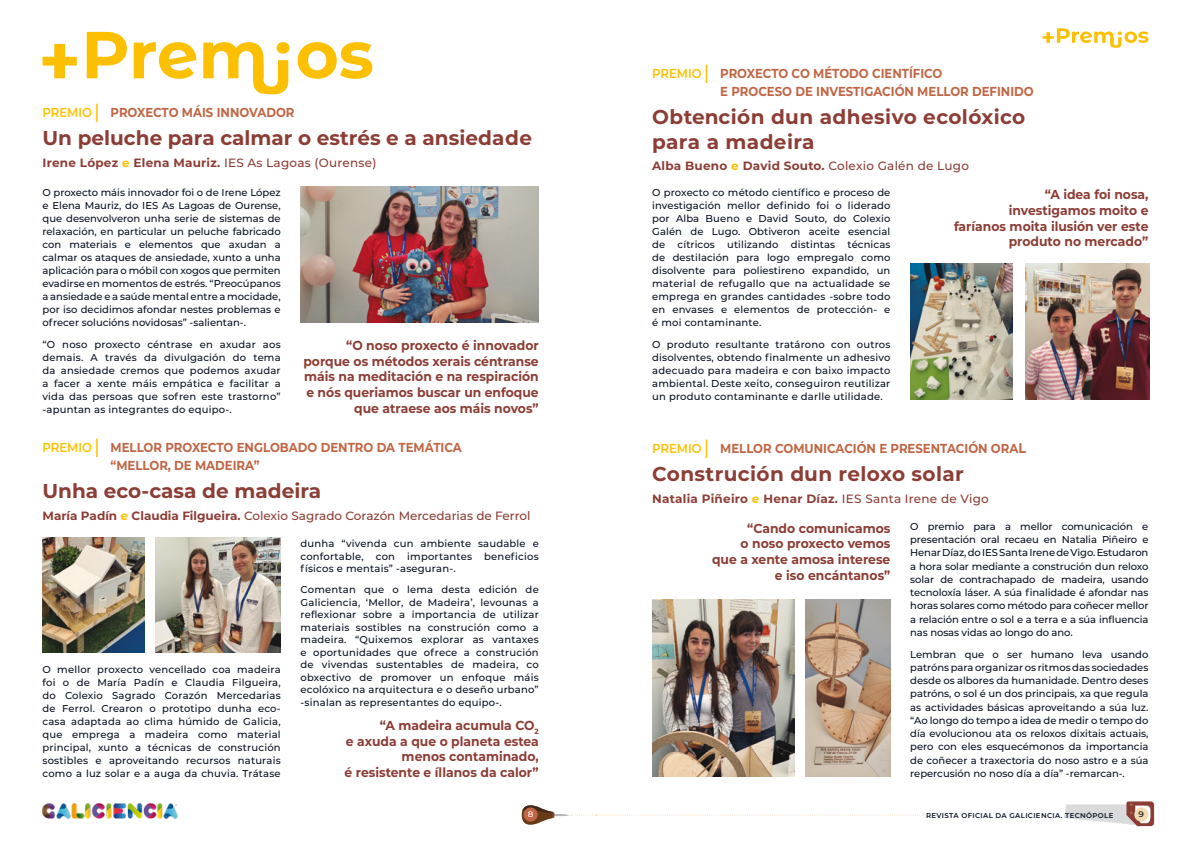
<style>
.page{position:relative;width:1191px;height:842px;background:#fff}
.page>*{position:absolute;margin:0;border:0;box-sizing:border-box;transform-origin:0 0}
.t1{font:700 20px/25px "Montserrat";letter-spacing:.01em;color:#8c3d35}
.t2{font:700 13px/15.6px "Montserrat";color:#8c3d35;text-align:right;scale:.95 1}
.t3{font:700 13px/18px "Montserrat";color:#c06645;scale:.9 1}
.t4{font:700 12px "Montserrat";letter-spacing:.02em;color:#8c3d35}
.t5{font:500 12px "Montserrat";color:#8c3d35}
.t6{font:500 10px/13px "Montserrat";letter-spacing:.02em;color:#071020;text-align:justify}
.t7{font:500 8px "Montserrat";color:#fff;scale:1.1 1}
.t8{font:500 8px "Montserrat";color:#000;scale:1.1 1}
.t9{font:600 7px "Montserrat";letter-spacing:.05em;color:#071020}
.s1{font-weight:600;color:#fcc000}
.s2{font-weight:600;font-size:26.1px;color:#fcc000}
.s3{color:#fcc000}
.s4{font-weight:500}
.s5{font-weight:700}
.s6{font-weight:700;color:#fcc000}
.s7{font-size:14px}
</style>
<div class="page">
<svg style="left:1064px;top:801px;width:90px;height:25px"></svg>
<svg style="left:522px;top:805px;width:401px;height:20px"></svg>
<div style="left:1134px;top:807px;width:14px;height:15px;background:#f2dcb3;border-radius:50%"></div>
<div style="left:523px;top:807px;width:14px;height:15px;background:#c06645;border-radius:50%"></div>
<img style="left:43px;top:803px;width:135px;height:16px">
<img style="left:910px;top:264px;width:102px;height:136px">
<img style="left:1025px;top:264px;width:124px;height:136px">
<img style="left:652px;top:600px;width:142px;height:177px">
<img style="left:805px;top:600px;width:85px;height:177px">
<svg style="left:87px;top:32px;width:40px;height:46px"></svg>
<svg style="left:43px;top:44px;width:34px;height:34px"></svg>
<svg style="left:134px;top:42px;width:62px;height:37px"></svg>
<div style="left:277px;top:42px;width:12px;height:12px;background:#fcc000;border-radius:50%"></div>
<svg style="left:298px;top:42px;width:74px;height:37px"></svg>
<svg style="left:203px;top:42px;width:85px;height:52px"></svg>
<svg style="left:1042px;top:28px;width:106px;height:20px"></svg>
<img style="left:300px;top:186px;width:239px;height:136px">
<img style="left:155px;top:537px;width:126px;height:116px">
<img style="left:43px;top:537px;width:101px;height:116px">
<h2 class="t3" style="left:43px;top:103px;width:281px"><span class="s1">PREMIO</span> <span class="s2">I</span> PROXECTO MÁIS INNOVADOR</h2>
<h1 class="t1" style="left:43px;top:124px;width:491px">Un peluche para calmar o estrés e a ansiedade</h1>
<p class="t4" style="left:43px;top:154px;width:335px">Irene López <span class="s3">e</span> Elena Mauriz. <span class="s4">IES As Lagoas (Ourense)</span></p>
<p class="t6" style="left:43px;top:186px;width:240px">O proxecto máis innovador foi o de Irene López e Elena Mauriz, do IES As Lagoas de Ourense, que desenvolveron unha serie de sistemas de relaxación, en particular un peluche fabricado con materiais e elementos que axudan a calmar os ataques de ansiedade, xunto a unha aplicación para o móbil con xogos que permiten evadirse en momentos de estrés. “Preocúpanos a ansiedade e a saúde mental entre a mocidade, por iso decidimos afondar nestes problemas e ofrecer solucións novidosas” -salientan-.</p>
<p class="t6" style="left:43px;top:337px;width:240px">“O noso proxecto céntrase en axudar aos demais. A través da divulgación do tema da ansiedade cremos que podemos axudar a facer a xente máis empática e facilitar a vida das persoas que sofren este trastorno” -apuntan as integrantes do equipo-.</p>
<h2 class="t2" style="left:303px;top:337px;width:249px">“O noso proxecto é innovador porque os métodos xerais céntranse máis na meditación e na respiración e nós queriamos buscar un enfoque que atraese aos máis novos”</h2>
<h2 class="t3" style="left:111px;top:438px;width:392px;text-indent:-68px"><span class="s1">PREMIO</span> <span class="s2">I</span> MELLOR PROXECTO ENGLOBADO DENTRO DA TEMÁTICA “MELLOR, DE MADEIRA”</h2>
<h1 class="t1" style="left:43px;top:478px;width:280px">Unha eco-casa de madeira</h1>
<p class="t5" style="left:43px;top:507px;width:489px"><span class="s5">María Padín</span> <span class="s6">e</span> <span class="s5">Claudia Filgueira.</span> Colexio Sagrado Corazón Mercedarias de Ferrol</p>
<p class="t6" style="left:43px;top:662px;width:240px">O mellor proxecto vencellado coa madeira foi o de María Padín e Claudia Filgueira, do Colexio Sagrado Corazón Mercedarias de Ferrol. Crearon o prototipo dunha eco&shy;casa adaptada ao clima húmido de Galicia, que emprega a madeira como material principal, xunto a técnicas de construción sostibles e aproveitando recursos naturais como a luz solar e a auga da chuvia. Trátase</p>
<p class="t6" style="left:300px;top:537px;width:240px;line-height:12.5px">dunha “vivenda cun ambiente saudable e confortable, con importantes beneficios físicos e mentais” -aseguran-.</p>
<p class="t6" style="left:300px;top:583px;width:240px;line-height:12.5px">Comentan que o lema desta edición de Galiciencia, ‘Mellor, de Madeira’, levounas a reflexionar sobre a importancia de utilizar materiais sostibles na construción como a madeira. “Quixemos explorar as vantaxes e oportunidades que ofrece a construción de vivendas sustentables de madeira, co obxectivo de promover un enfoque máis ecolóxico na arquitectura e o deseño urbano” -sinalan as representantes do equipo-.</p>
<h2 class="t2" style="left:344px;top:717px;width:206px">“A madeira acumula CO<sub>2<br></sub>e axuda a que o planeta estea menos contaminado,<br>é resistente e íllanos da calor”</h2>
<h2 class="t3" style="left:720px;top:64px;width:350px;text-indent:-68px"><span class="s1">PREMIO</span> <span class="s2">I</span> PROXECTO CO MÉTODO CIENTÍFICO<br>E PROCESO DE INVESTIGACIÓN MELLOR DEFINIDO</h2>
<h1 class="t1" style="left:652px;top:103px;width:375px">Obtención dun adhesivo ecolóxico para a madeira</h1>
<p class="t4" style="left:652px;top:157px;width:318px">Alba Bueno <span class="s3">e</span> David Souto. <span class="s4">Colexio Galén de Lugo</span></p>
<h2 class="t2" style="left:954px;top:186px;width:206px">“A idea foi nosa,<br>investigamos moito e faríanos moita ilusión ver este produto no mercado”</h2>
<p class="t6" style="left:652px;top:186px;width:240px">O proxecto co método científico e proceso de investigación mellor definido foi o liderado por Alba Bueno e David Souto, do Colexio Galén de Lugo. Obtiveron aceite esencial de cítricos utilizando distintas técnicas de destilación para logo empregalo como disolvente para poliestireno expandido, un material de refugallo que na actualidade se emprega en grandes cantidades -sobre todo en envases e elementos de protección- e é moi contaminante.</p>
<p class="t6" style="left:652px;top:337px;width:240px">O produto resultante tratárono con outros disolventes, obtendo finalmente un adhesivo adecuado para madeira e con baixo impacto ambiental. Deste xeito, conseguiron reutilizar un produto contaminante e darlle utilidade.</p>
<h2 class="t3" style="left:652px;top:439px;width:417px"><span class="s1">PREMIO</span> <span class="s2">I</span> MELLOR COMUNICACIÓN E PRESENTACIÓN ORA<span class="s7">L</span></h2>
<h1 class="t1" style="left:652px;top:461px;width:313px">Construción dun reloxo solar</h1>
<p class="t4" style="left:652px;top:490px;width:338px">Natalia Piñeiro <span class="s3">e</span> Henar Díaz. <span class="s4">IES Santa Irene de Vigo</span></p>
<h2 class="t2" style="left:712px;top:520px;width:189px">“Cando comunicamos<br>o noso proxecto vemos<br>que a xente amosa interese e iso encántanos”</h2>
<p class="t6" style="left:910px;top:519px;width:240px">O premio para a mellor comunicación e presentación oral recaeu en Natalia Piñeiro e Henar Díaz, do IES Santa Irene de Vigo. Estudaron a hora solar mediante a construción dun reloxo solar de contrachapado de madeira, usando tecnoloxía láser. A súa finalidade é afondar nas horas solares como método para coñecer mellor a relación entre o sol e a terra e a súa influencia nas nosas vidas ao longo do ano.</p>
<p class="t6" style="left:910px;top:647px;width:240px">Lembran que o ser humano leva usando patróns para organizar os ritmos das sociedades desde os albores da humanidade. Dentro deses patróns, o sol é un dos principais, xa que regula as actividades básicas aproveitando a súa luz. “Ao longo do tempo a idea de medir o tempo do día evolucionou ata os reloxos dixitais actuais, pero con eles esquecémonos da importancia de coñecer a traxectoria do noso astro e a súa repercusión no noso día a día” -remarcan-.</p>
<p class="t7" style="left:528px;top:809px;width:7px">8</p>
<p class="t9" style="left:926px;top:810px;width:189px">REVISTA OFICIAL DA GALICIENCIA. TECNÓPOLE</p>
<p class="t8" style="left:1138px;top:809px;width:6px">9</p>
</div>
